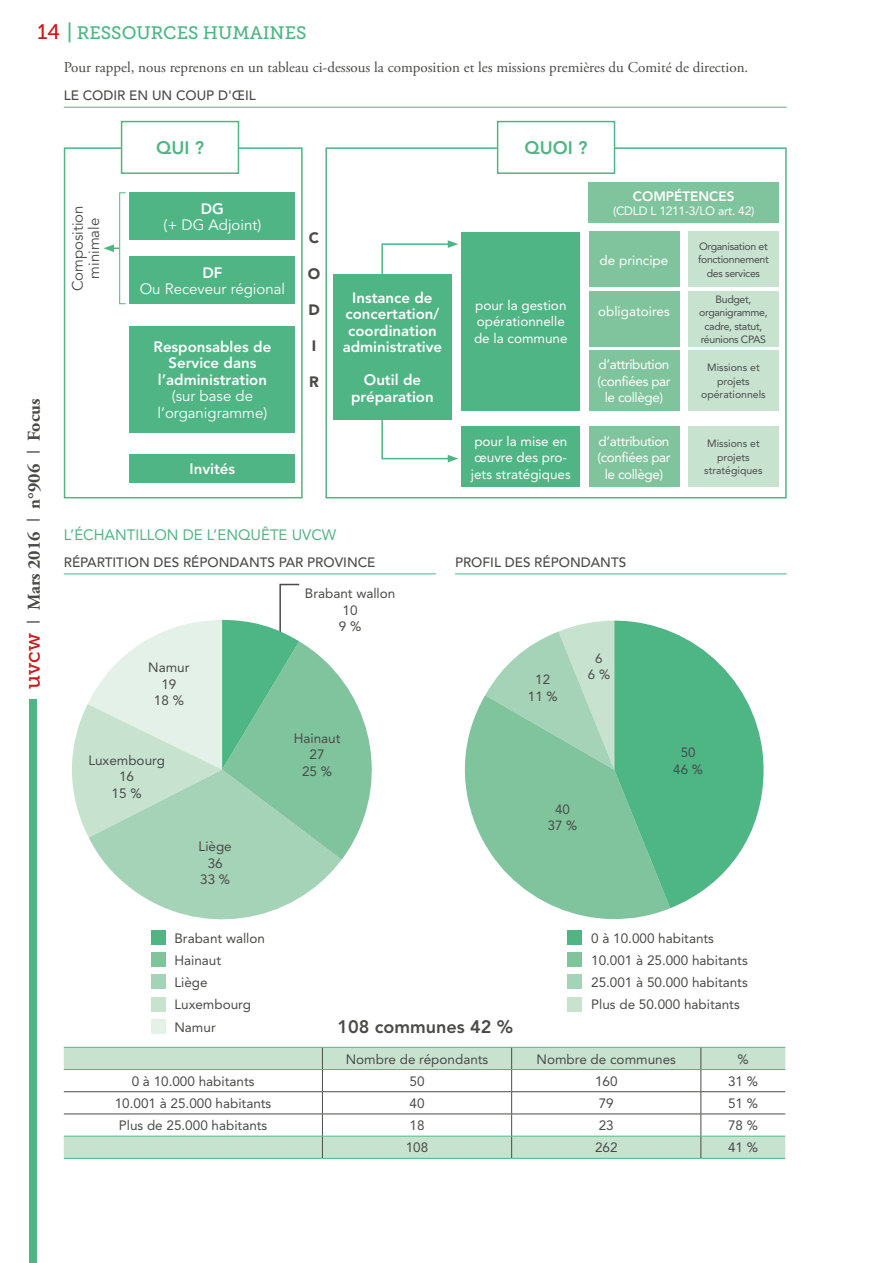
<style>
.page{position:relative;width:893px;height:1263px;background:#fff}
.page>*{position:absolute;margin:0;border:0;box-sizing:border-box;transform-origin:0 0}
.t1{font:21px "Museo Slab 500";color:#cd171a}
.t2{font:700 18px "Adobe Garamond Pro";color:#4a4a49}
.t3{font:18px "Museo Slab 500";color:#4fb585}
.t4{font:800 18px "Avenir LT Std";color:#4a4a49}
.t5{font:800 18px "Avenir LT Std";color:#4fb585}
.t6{font:800 15px/16.5px "Avenir LT Std";color:#fff;text-align:center}
.t7{font:15px "Adobe Garamond Pro";color:#4a4a49}
.t8{font:15px/16.5px "Avenir LT Std";color:#fff;text-align:center}
.t9{font:15px "Avenir LT Std";color:#4fb585}
.t10{font:15px/16.5px "Avenir LT Std";color:#4a4a49;text-align:center}
.t11{font:900 15px "Avenir LT Std";color:#4a4a49}
.t12{font:13.5px/16.5px "Avenir LT Std";color:#4a4a49;text-align:center}
.t13{font:13.5px/16.5px "Avenir LT Std";color:#fff}
.t14{font:500 13.5px "Avenir LT Std";color:#4a4a49}
.t15{font:13.5px/16.5px "Avenir LT Std";letter-spacing:-.03em;color:#fff;text-align:center}
.t16{font:800 13.5px "Avenir LT Std";color:#fff}
.t17{font:13.35px/16.2px "Avenir LT Std";color:#4a4a49;text-align:center}
.t18{font:12px "Avenir LT Std";letter-spacing:-.02em;color:#fff}
.t19{font:10.5px/13.5px "Avenir LT Std";letter-spacing:-.03em;color:#4a4a49;text-align:center}
.t20{font:10.5px/13.5px "Avenir LT Std";color:#4a4a49;text-align:center}
.s1{font-size:21px}
.s2{font-family:"Museo Slab 500";font-weight:400;font-size:21px;color:#cd171a}
.s3{font-family:"Century Gothic";font-weight:400}
</style>
<div class="page">
<div style="left:30px;top:699px;width:7px;height:564px;background:#4fb585"></div>
<div style="left:64px;top:147px;width:239px;height:351px;border:2px solid #4fb585"></div>
<div style="left:122px;top:122px;width:116px;height:51px;background:#fff"></div>
<div style="left:121px;top:121px;width:118px;height:53px;border:2px solid #4fb585"></div>
<div style="left:130px;top:192px;width:165px;height:48px;background:#4fb585"></div>
<div style="left:130px;top:256px;width:165px;height:48px;background:#4fb585"></div>
<div style="left:130px;top:326px;width:165px;height:106px;background:#4fb585"></div>
<div style="left:130px;top:454px;width:165px;height:28px;background:#4fb585"></div>
<svg style="left:104px;top:244px;width:15px;height:8px"></svg>
<div style="left:119px;top:192px;width:7px;height:112px;border:1px solid #4fb585"></div>
<div style="left:325px;top:147px;width:462px;height:351px;border:2px solid #4fb585"></div>
<div style="left:498px;top:122px;width:116px;height:51px;background:#fff"></div>
<div style="left:497px;top:121px;width:118px;height:53px;border:2px solid #4fb585"></div>
<div style="left:333px;top:274px;width:119px;height:145px;background:#4fb585"></div>
<div style="left:462px;top:232px;width:118px;height:179px;background:#4fb585"></div>
<div style="left:589px;top:232px;width:90px;height:55px;background:#80c49d"></div>
<div style="left:589px;top:183px;width:190px;height:40px;background:#80c49d"></div>
<div style="left:688px;top:232px;width:91px;height:55px;background:#c7e3d0"></div>
<div style="left:688px;top:291px;width:91px;height:55px;background:#c7e3d0"></div>
<div style="left:688px;top:351px;width:91px;height:60px;background:#c7e3d0"></div>
<div style="left:688px;top:427px;width:91px;height:60px;background:#c7e3d0"></div>
<div style="left:589px;top:351px;width:90px;height:60px;background:#80c49d"></div>
<div style="left:589px;top:291px;width:90px;height:55px;background:#80c49d"></div>
<div style="left:589px;top:427px;width:90px;height:60px;background:#80c49d"></div>
<div style="left:462px;top:427px;width:118px;height:60px;background:#4fb585"></div>
<svg style="left:381px;top:419px;width:77px;height:43px"></svg>
<svg style="left:381px;top:240px;width:77px;height:34px"></svg>
<hr style="left:64px;top:107px;width:723px;height:1px;background:#4fb585">
<hr style="left:64px;top:1047px;width:258px;height:1px;background:#4fb585">
<hr style="left:322px;top:1047px;width:190px;height:1px;background:#4fb585">
<hr style="left:512px;top:1047px;width:189px;height:1px;background:#4fb585">
<hr style="left:701px;top:1047px;width:84px;height:1px;background:#4fb585">
<hr style="left:64px;top:1158px;width:258px;height:1px;background:#4fb585">
<hr style="left:322px;top:1158px;width:190px;height:1px;background:#4fb585">
<hr style="left:512px;top:1158px;width:189px;height:1px;background:#4fb585">
<hr style="left:701px;top:1158px;width:84px;height:1px;background:#4fb585">
<svg style="left:64px;top:1048px;width:721px;height:110px"></svg>
<svg style="left:72px;top:583px;width:300px;height:337px"></svg>
<div style="left:151px;top:931px;width:14px;height:14px;background:#4fb585"></div>
<div style="left:151px;top:952px;width:14px;height:14px;background:#80c49d"></div>
<div style="left:151px;top:997px;width:14px;height:14px;background:#c7e3d0"></div>
<div style="left:151px;top:975px;width:14px;height:14px;background:#a5d3b7"></div>
<div style="left:151px;top:1019px;width:14px;height:14px;background:#e4f1e8"></div>
<hr style="left:64px;top:573px;width:372px;height:1px;background:#4fb585">
<hr style="left:455px;top:573px;width:332px;height:1px;background:#4fb585">
<div style="left:568px;top:931px;width:14px;height:14px;background:#4fb585"></div>
<div style="left:568px;top:952px;width:14px;height:14px;background:#80c49d"></div>
<div style="left:568px;top:997px;width:14px;height:14px;background:#c7e3d0"></div>
<div style="left:568px;top:975px;width:14px;height:14px;background:#a5d3b7"></div>
<svg style="left:464px;top:696px;width:206px;height:223px"></svg>
<svg style="left:485px;top:621px;width:279px;height:287px"></svg>
<h2 class="t3" style="left:67px;top:22px;width:241px"><span class="s1">|</span> RESSOURCES HUMAINES</h2>
<p class="t7" style="left:64px;top:58px;width:686px">Pour rappel, nous reprenons en un tableau ci-dessous la composition et les missions premières du Comité de direction.</p>
<h1 class="t1" style="left:38px;top:20px;width:24px">14</h1>
<h2 class="t2" style="left:24px;top:689px;width:292px;rotate:-90deg"><span class="s2">uvcw</span> <span class="s3">I</span> Mars 2016 <span class="s3">I</span> n°906 <span class="s3">I</span> Focus</h2>
<p class="t14" style="left:64px;top:88px;width:194px">LE CODIR EN UN COUP D'ŒIL</p>
<p class="t10" style="left:70px;top:291px;width:88px;rotate:-90deg">Composition minimale</p>
<h2 class="t5" style="left:156px;top:137px;width:50px">QUI ?</h2>
<p class="t6" style="left:201px;top:200px;width:25px">DG</p>
<p class="t8" style="left:164px;top:217px;width:99px">(+ DG Adjoint)</p>
<p class="t6" style="left:202px;top:264px;width:21px">DF</p>
<p class="t8" style="left:140px;top:281px;width:147px">Ou Receveur régional</p>
<p class="t6" style="left:154px;top:338px;width:119px">Responsables de<br>Service dans l’administration</p>
<p class="t8" style="left:158px;top:388px;width:111px">(sur base de l’organigramme)</p>
<p class="t6" style="left:190px;top:460px;width:47px">Invités</p>
<p class="t11" style="left:309px;top:229px;width:12px">C</p>
<p class="t11" style="left:308px;top:265px;width:14px">O</p>
<p class="t11" style="left:308px;top:301px;width:13px">D</p>
<p class="t11" style="left:312px;top:337px;width:6px">I</p>
<p class="t11" style="left:309px;top:373px;width:11px">R</p>
<p class="t6" style="left:343px;top:289px;width:101px">Instance de concertation/ coordination administrative</p>
<p class="t6" style="left:351px;top:372px;width:84px">Outil de préparation</p>
<p class="t9" style="left:64px;top:526px;width:274px">L’ÉCHANTILLON DE L’ENQUÊTE UVCW</p>
<h2 class="t5" style="left:525px;top:137px;width:64px">QUOI ?</h2>
<p class="t13" style="left:474px;top:297px;width:95px">pour la gestion opérationnelle de la commune</p>
<p class="t13" style="left:471px;top:433px;width:102px">pour la mise en œuvre des pro&shy;jets stratégiques</p>
<p class="t16" style="left:633px;top:189px;width:103px">COMPÉTENCES</p>
<p class="t18" style="left:613px;top:204px;width:143px">(CDLD L 1211-3/LO art. 42)</p>
<p class="t19" style="left:698px;top:240px;width:72px">Organisation et fonctionnement des services</p>
<p class="t19" style="left:699px;top:292px;width:70px">Budget, organigramme, cadre, statut, réunions CPAS</p>
<p class="t20" style="left:701px;top:361px;width:66px">Missions et projets opérationnels</p>
<p class="t20" style="left:704px;top:437px;width:60px">Missions et projets stratégiques</p>
<p class="t13" style="left:600px;top:252px;width:70px">de principe</p>
<p class="t13" style="left:598px;top:303px;width:73px">obligatoires</p>
<p class="t15" style="left:597px;top:356px;width:75px">d’attribution (confiées par le collège)</p>
<p class="t15" style="left:597px;top:433px;width:75px">d’attribution (confiées par le collège)</p>
<p class="t14" style="left:64px;top:555px;width:313px">RÉPARTITION DES RÉPONDANTS PAR PROVINCE</p>
<p class="t14" style="left:455px;top:555px;width:173px">PROFIL DES RÉPONDANTS</p>
<p class="t12" style="left:148px;top:659px;width:43px">Namur<br>19<br>18 %</p>
<p class="t12" style="left:88px;top:752px;width:78px">Luxembourg<br>16<br>15 %</p>
<p class="t12" style="left:199px;top:838px;width:35px">Liège<br>36<br>33 %</p>
<p class="t12" style="left:174px;top:927px;width:92px;line-height:22.2px;text-align:left">Brabant wallon<br>Hainaut<br>Liège<br>Luxembourg<br>Namur</p>
<p class="t12" style="left:305px;top:585px;width:92px">Brabant wallon<br>10<br>9 %</p>
<p class="t12" style="left:294px;top:730px;width:48px">Hainaut<br>27<br>25 %</p>
<p class="t17" style="left:528px;top:672px;width:31px">12<br>11 %</p>
<p class="t17" style="left:588px;top:650px;width:24px">6<br>6 %</p>
<p class="t17" style="left:548px;top:801px;width:31px">40<br>37 %</p>
<p class="t17" style="left:673px;top:745px;width:31px">50<br>46 %</p>
<h2 class="t4" style="left:337px;top:1016px;width:177px">108 communes 42 %</h2>
<p class="t12" style="left:591px;top:927px;width:158px;line-height:22px;text-align:left">0 à 10.000 habitants<br>10.001 à 25.000 habitants<br>25.001 à 50.000 habitants<br>Plus de 50.000 habitants</p>
<p class="t12" style="left:346px;top:1051px;width:144px">Nombre de répondants</p>
<p class="t12" style="left:537px;top:1051px;width:141px">Nombre de communes</p>
<p class="t12" style="left:737px;top:1051px;width:13px">%</p>
<p class="t12" style="left:132px;top:1073px;width:124px">0 à 10.000 habitants</p>
<p class="t12" style="left:409px;top:1073px;width:17px">50</p>
<p class="t12" style="left:595px;top:1073px;width:24px">160</p>
<p class="t12" style="left:728px;top:1073px;width:32px">31 %</p>
<p class="t12" style="left:115px;top:1095px;width:158px">10.001 à 25.000 habitants</p>
<p class="t12" style="left:409px;top:1095px;width:17px">40</p>
<p class="t12" style="left:599px;top:1095px;width:17px">79</p>
<p class="t12" style="left:728px;top:1095px;width:32px">51 %</p>
<p class="t12" style="left:119px;top:1117px;width:150px">Plus de 25.000 habitants</p>
<p class="t12" style="left:409px;top:1117px;width:17px">18</p>
<p class="t12" style="left:599px;top:1117px;width:17px">23</p>
<p class="t12" style="left:728px;top:1117px;width:32px">78 %</p>
<p class="t12" style="left:406px;top:1139px;width:24px">108</p>
<p class="t12" style="left:595px;top:1139px;width:24px">262</p>
<p class="t12" style="left:728px;top:1139px;width:32px">41 %</p>
</div>
